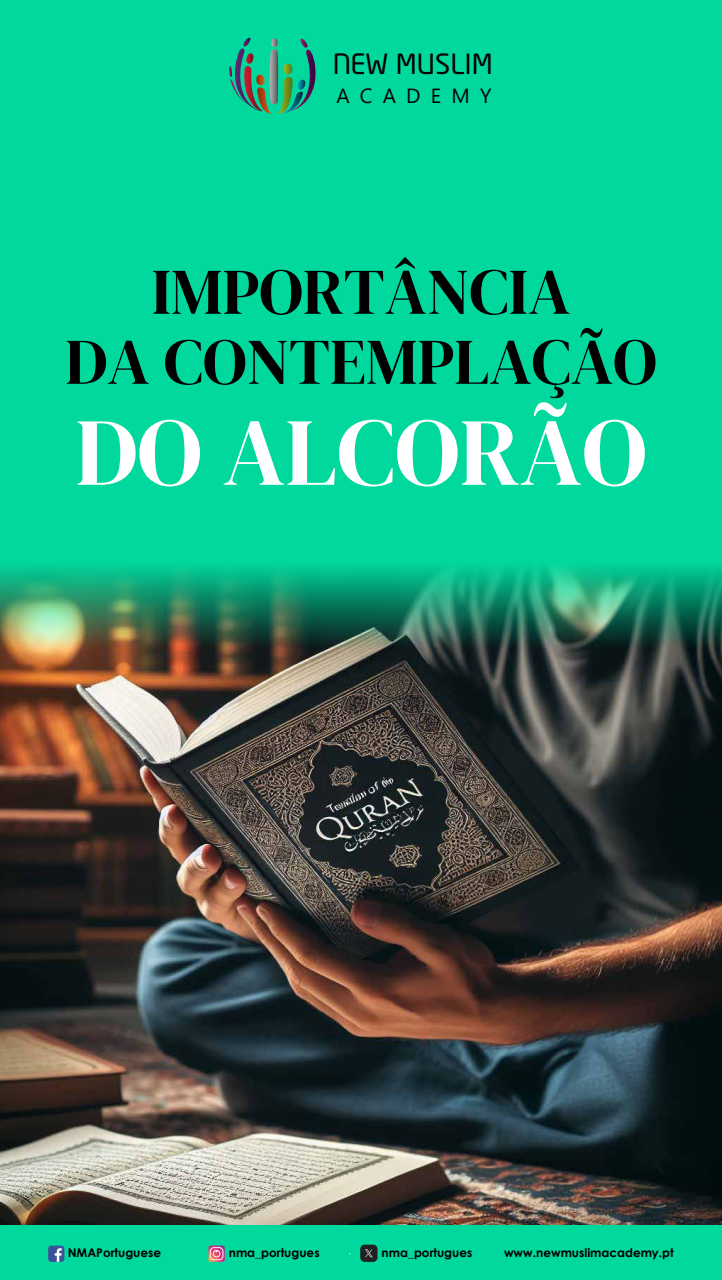
<style>
.page{position:relative;width:722px;height:1280px;background:#fff}
.page>*{position:absolute;margin:0;border:0;box-sizing:border-box;transform-origin:0 0}
.t1{font:96px "DM Serif Display";color:#fff}
.t2{font:65px/70px "DM Serif Display";color:#000;text-align:center}
.t3{font:27.6px "Neo Tech";color:#000}
.t4{font:20.5px "Segoe UI";letter-spacing:.5em;color:#000}
.t5{font:700 12px "Century Gothic";color:#000}
</style>
<div class="page">
<img style="left:0;top:0;width:721px;height:1225px">
<div style="left:0;top:1225px;width:721px;height:55px;background:#00d89e"></div>
<img style="left:229px;top:38px;width:95px;height:76px">
<svg style="left:208px;top:1245px;width:17px;height:17px"></svg>
<svg style="left:48px;top:1246px;width:16px;height:16px"></svg>
<div style="left:360px;top:1245px;width:17px;height:17px;background:#202121;border-radius:4px"></div>
<svg style="left:365px;top:1249px;width:7px;height:8px"></svg>
<h3 class="t3" style="left:332px;top:51px;width:162px">NEW MUSLIM</h3>
<h3 class="t4" style="left:336px;top:76px;width:156px">ACADEMY</h3>
<h2 class="t2" style="left:65px;top:258px;width:593px">IMPORTÂNCIA<br>DA CONTEMPLAÇÃO</h2>
<h1 class="t1" style="left:75px;top:397px;width:572px">DO ALCORÃO</h1>
<p class="t5" style="left:68px;top:1243px;width:95px">NMAPortuguese</p>
<p class="t5" style="left:229px;top:1243px;width:92px">nma_portugues</p>
<p class="t5" style="left:381px;top:1243px;width:92px">nma_portugues</p>
<p class="t5" style="left:504px;top:1243px;width:171px">www.newmuslimacademy.pt</p>
</div>
